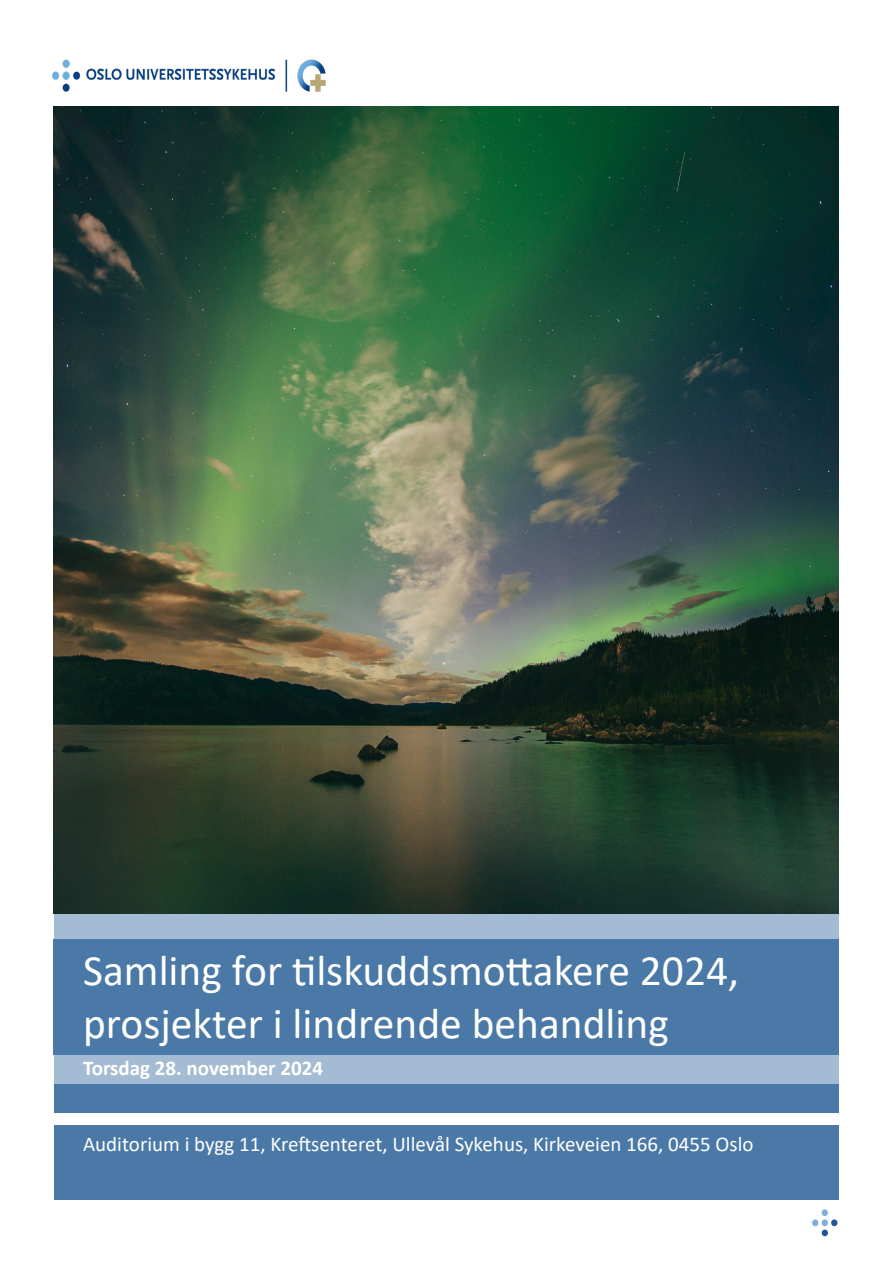
<style>
.page{position:relative;width:893px;height:1263px;background:#fff}
.page>*{position:absolute;margin:0;border:0;box-sizing:border-box;transform-origin:0 0}
.t1{font:43.5px "Calibri";color:#fff}
.t2{font:21px "Calibri";color:#fff}
.t3{font:700 21px "Calibri";color:#fff}
</style>
<div class="page">
<div style="left:54px;top:1084px;width:785px;height:115px;background:#4a79a7"></div>
<div style="left:54px;top:1114px;width:785px;height:11px;background:#fff"></div>
<img style="left:812px;top:1209px;width:26px;height:28px">
<img style="left:53px;top:59px;width:285px;height:48px">
<img style="left:54px;top:107px;width:785px;height:807px">
<svg style="left:54px;top:914px;width:785px;height:170px;background:#668eb4"></svg>
<p class="t1" style="left:83px;top:941px;width:657px">Samling for tilskuddsmottakere 2024,</p>
<p class="t1" style="left:83px;top:993px;width:587px">prosjekter i lindrende behandling</p>
<p class="t3" style="left:83px;top:1054px;width:241px">Torsdag 28. november 2024</p>
<p class="t2" style="left:83px;top:1129px;width:672px">Auditorium i bygg 11, Kreftsenteret, Ullevål Sykehus, Kirkeveien 166, 0455 Oslo</p>
</div>
